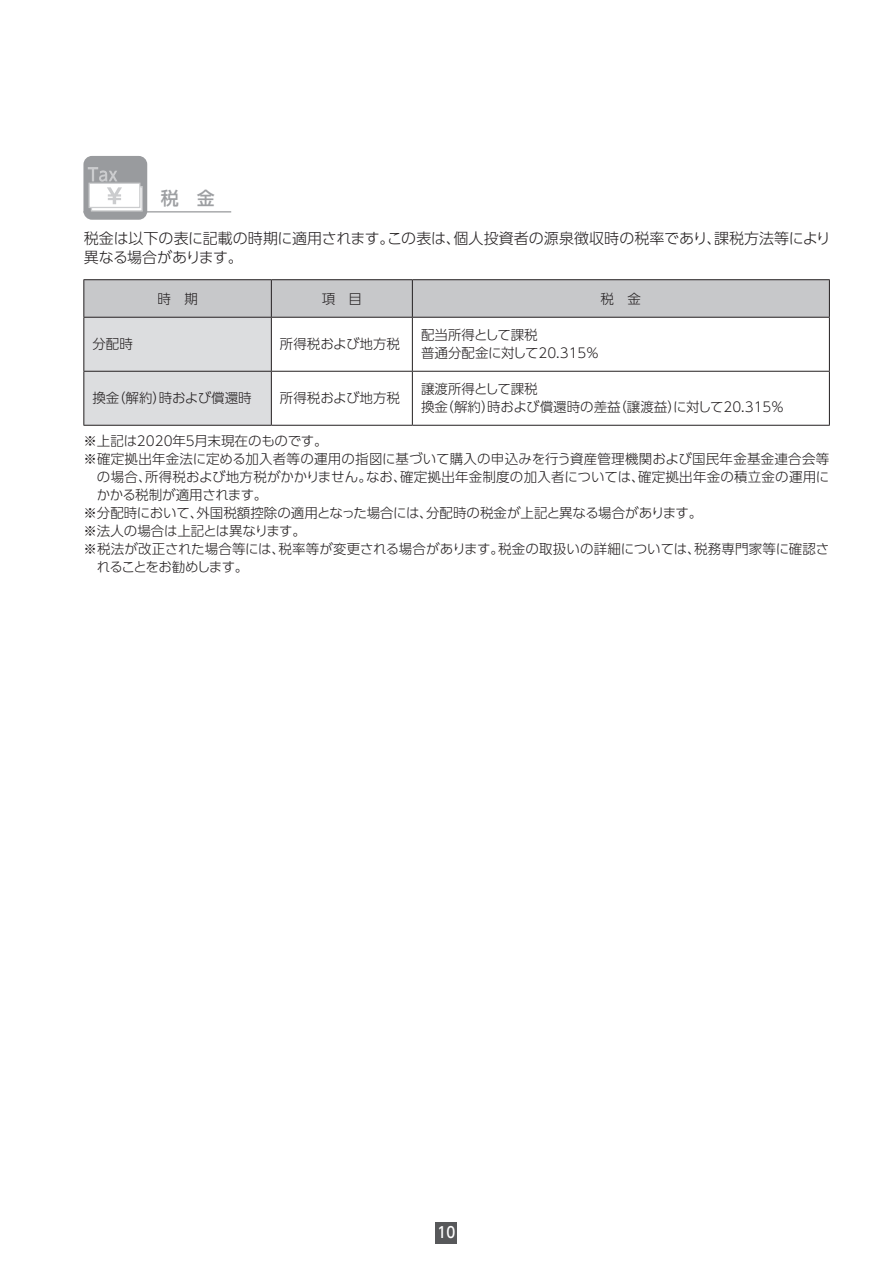
<style>
.page{position:relative;width:893px;height:1263px;background:#fff}
.page>*{position:absolute;margin:0;border:0;box-sizing:border-box;transform-origin:0 0}
.t1{font:500 18px "UD Shin Go Pro";color:#9d9fa2}
.t2{font:300 15px/18.8px "UD Shin Go Pro";color:#231f20}
.t3{font:500 15px "UD Shin Go Pro";color:#fff;scale:.9 1}
.t4{font:300 13.5px/18px "UD Shin Go Pro";color:#231f20}
.t5{font:300 13.5px "UD Shin Go Pro";letter-spacing:-.02em;color:#231f20}
.t6{font:300 13.5px "UD Shin Go Pro";letter-spacing:-.035em;color:#231f20}
.t7{font:300 13.5px "UD Shin Go Pro";letter-spacing:-.085em;color:#231f20}
</style>
<div class="page">
<div style="left:436px;top:1222px;width:21px;height:21px;background:#57585a"></div>
<hr style="left:83px;top:211px;width:148px;height:1px;background:#999b9e">
<div style="left:83px;top:156px;width:64px;height:64px;background:#999b9e;border-radius:9px"></div>
<div style="left:91px;top:187px;width:51px;height:24px;background:linear-gradient(to right,#fff,#fff)"></div>
<div style="left:91px;top:186px;width:52px;height:26px;border:1px solid #cbccce"></div>
<div style="left:89px;top:183px;width:51px;height:24px;background:#fff"></div>
<div style="left:89px;top:183px;width:51px;height:25px;border:1px solid #cbccce"></div>
<svg style="left:88px;top:167px;width:34px;height:37px"></svg>
<svg style="left:84px;top:280px;width:745px;height:145px"></svg>
<hr style="left:83px;top:279px;width:188px;height:1px;background:#231f20">
<hr style="left:83px;top:280px;width:1px;height:37px;background:#231f20">
<hr style="left:271px;top:279px;width:141px;height:1px;background:#231f20">
<hr style="left:271px;top:280px;width:1px;height:37px;background:#231f20">
<hr style="left:412px;top:279px;width:418px;height:1px;background:#231f20">
<hr style="left:412px;top:280px;width:1px;height:37px;background:#231f20">
<hr style="left:829px;top:280px;width:1px;height:37px;background:#231f20">
<hr style="left:83px;top:317px;width:188px;height:1px;background:#231f20">
<hr style="left:83px;top:318px;width:1px;height:53px;background:#231f20">
<hr style="left:271px;top:317px;width:141px;height:1px;background:#231f20">
<hr style="left:271px;top:318px;width:1px;height:53px;background:#231f20">
<hr style="left:412px;top:317px;width:418px;height:1px;background:#231f20">
<hr style="left:412px;top:318px;width:1px;height:53px;background:#231f20">
<hr style="left:829px;top:318px;width:1px;height:53px;background:#231f20">
<hr style="left:83px;top:371px;width:188px;height:1px;background:#231f20">
<hr style="left:83px;top:372px;width:1px;height:53px;background:#231f20">
<hr style="left:271px;top:371px;width:141px;height:1px;background:#231f20">
<hr style="left:271px;top:372px;width:1px;height:53px;background:#231f20">
<hr style="left:412px;top:371px;width:418px;height:1px;background:#231f20">
<hr style="left:412px;top:372px;width:1px;height:53px;background:#231f20">
<hr style="left:829px;top:372px;width:1px;height:53px;background:#231f20">
<hr style="left:83px;top:425px;width:188px;height:1px;background:#231f20">
<hr style="left:271px;top:425px;width:141px;height:1px;background:#231f20">
<hr style="left:412px;top:425px;width:418px;height:1px;background:#231f20">
<h1 class="t1" style="left:161px;top:184px;width:55px">税　金</h1>
<p class="t2" style="left:84px;top:229px;width:749px">税金は以下の表に記載の時期に適用されます。この表は、個人投資者の源泉徴収時の税率であり、課税方法等により異なる場合があります。</p>
<p class="t4" style="left:157px;top:289px;width:42px">時　期</p>
<p class="t4" style="left:322px;top:289px;width:42px">項　目</p>
<p class="t4" style="left:601px;top:289px;width:42px">税　金</p>
<p class="t4" style="left:92px;top:335px;width:42px">分配時</p>
<p class="t4" style="left:280px;top:335px;width:122px">所得税および地方税</p>
<p class="t4" style="left:421px;top:326px;width:180px">配当所得として課税<br>普通分配金に対して20.315％</p>
<p class="t4" style="left:92px;top:389px;width:161px">換金（解約）時および償還時</p>
<p class="t4" style="left:280px;top:389px;width:122px">所得税および地方税</p>
<p class="t4" style="left:421px;top:380px;width:365px">譲渡所得として課税<br>換金（解約）時および償還時の差益（譲渡益）に対して20.315％</p>
<p class="t5" style="left:83px;top:430px;width:246px">※上記は2020年５月末現在のものです。</p>
<p class="t4" style="left:83px;top:449px;width:747px">※確定拠出年金法に定める加入者等の運用の指図に基づいて購入の申込みを行う資産管理機関および国民年金基金連合会等</p>
<p class="t4" style="left:97px;top:467px;width:734px">の場合、所得税および地方税がかかりません。なお、確定拠出年金制度の加入者については、確定拠出年金の積立金の運用に</p>
<p class="t6" style="left:97px;top:484px;width:172px">かかる税制が適用されます。</p>
<p class="t4" style="left:83px;top:503px;width:620px">※分配時において、外国税額控除の適用となった場合には、分配時の税金が上記と異なる場合があります。</p>
<p class="t5" style="left:83px;top:520px;width:224px">※法人の場合は上記とは異なります。</p>
<p class="t4" style="left:83px;top:539px;width:747px">※税法が改正された場合等には、税率等が変更される場合があります。税金の取扱いの詳細については、税務専門家等に確認さ</p>
<p class="t7" style="left:97px;top:556px;width:153px">れることをお勧めします。</p>
<p class="t3" style="left:438px;top:1220px;width:21px">10</p>
</div>
